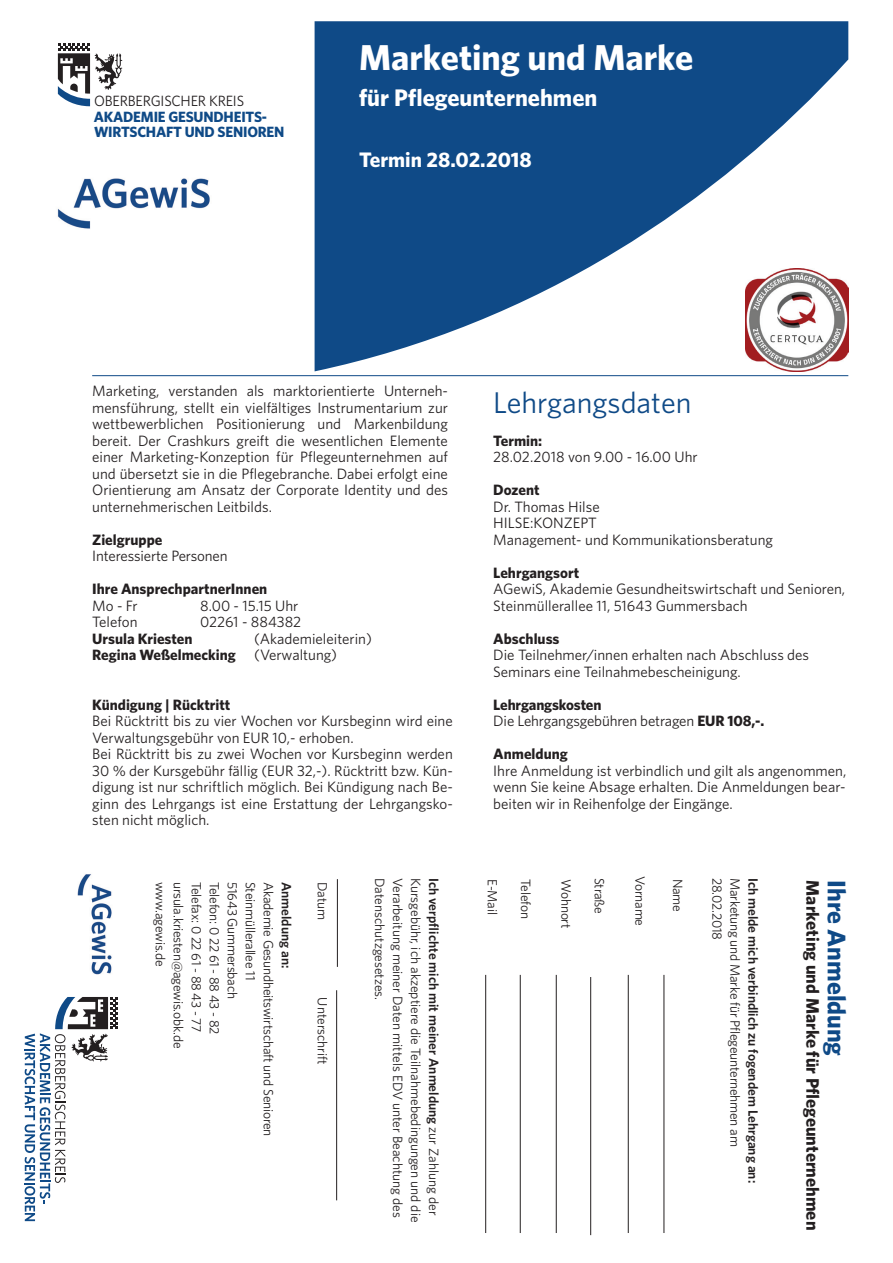
<style>
.page{position:relative;width:893px;height:1263px;background:#fff}
.page>*{position:absolute;margin:0;border:0;box-sizing:border-box;transform-origin:0 0}
.t1{font:700 36px "Whitney";color:#fff}
.t2{font:30px "Whitney";color:#0f4a87}
.t3{font:700 25.5px "Whitney";color:#0f4a87}
.t4{font:700 24px "Whitney";color:#fff}
.t5{font:700 21px "Whitney";color:#fff}
.t6{font:700 18px "Whitney";color:#231f20}
.t7{font:15px/16.5px "Whitney";color:#231f20}
.t8{font:700 15px "Whitney";color:#231f20}
.t9{font:700 14.85px/15.1px "Whitney";letter-spacing:-.015em;color:#0f4a87}
.t10{font:14.85px "Whitney";letter-spacing:-.015em;color:#231f20}
.t11{font:13.5px "Whitney";letter-spacing:-.015em;color:#231f20}
.t12{font:600 13.5px "Whitney";color:#231f20}
.s1{font-weight:700}
.s2{font-weight:400}
</style>
<div class="page">
<hr style="left:92px;top:375px;width:756px;height:1px;background:#0f4a87">
<svg style="left:315px;top:21px;width:533px;height:350px;fill:#0f4a87"></svg>
<svg style="left:58px;top:43px;width:64px;height:63px"></svg>
<img style="left:57px;top:178px;width:153px;height:51px">
<img style="left:745px;top:269px;width:103px;height:102px">
<hr style="left:664px;top:975px;width:1px;height:258px;background:#231f20">
<hr style="left:628px;top:975px;width:1px;height:258px;background:#231f20">
<hr style="left:556px;top:975px;width:1px;height:258px;background:#231f20">
<hr style="left:485px;top:975px;width:1px;height:258px;background:#231f20">
<hr style="left:520px;top:975px;width:1px;height:258px;background:#231f20">
<hr style="left:337px;top:879px;width:1px;height:88px;background:#231f20">
<svg style="left:25px;top:997px;width:93px;height:224px"></svg>
<img style="left:77px;top:874px;width:35px;height:101px">
<hr style="left:336px;top:990px;width:1px;height:210px;background:#231f20">
<hr style="left:590px;top:977px;width:1px;height:258px;background:#231f20">
<p class="t10" style="left:94px;top:91px;width:151px">OBERBERGISCHER KREIS</p>
<p class="t9" style="left:94px;top:108px;width:192px">AKADEMIE GESUNDHEITS-<br>WIRTSCHAFT UND SENIOREN</p>
<h1 class="t1" style="left:359px;top:34px;width:336px">Marketing und Marke</h1>
<h3 class="t4" style="left:359px;top:82px;width:240px">für Pflegeunternehmen</h3>
<h3 class="t5" style="left:359px;top:145px;width:174px">Termin 28.02.2018</h3>
<p class="t7" style="left:92px;top:382px;width:357px;text-align:justify">Marketing, verstanden als marktorientierte Unterneh&shy;mensführung, stellt ein vielfältiges Instrumentarium zur wettbewerblichen Positionierung und Markenbildung bereit. Der Crashkurs greift die wesentlichen Elemente einer Marketing-Konzeption für Pflegeunternehmen auf und übersetzt sie in die Pflegebranche. Dabei erfolgt eine Orientierung am Ansatz der Corporate Identity und des unternehmerischen Leitbilds.</p>
<p class="t8" style="left:92px;top:529px;width:72px">Zielgruppe</p>
<p class="t7" style="left:92px;top:547px;width:137px">Interessierte Personen</p>
<p class="t8" style="left:92px;top:579px;width:177px">Ihre AnsprechpartnerInnen</p>
<p class="t7" style="left:92px;top:597px;width:47px">Mo - Fr</p>
<p class="t7" style="left:200px;top:597px;width:100px">8.00 - 15.15 Uhr</p>
<p class="t7" style="left:92px;top:613px;width:47px">Telefon</p>
<p class="t7" style="left:200px;top:613px;width:103px">02261 - 884382</p>
<p class="t8" style="left:92px;top:628px;width:102px">Ursula Kriesten</p>
<p class="t7" style="left:92px;top:630px;width:281px;text-indent:162px">(Akademieleiterin)<br><span class="s1">Regina Weßelmecking</span> (Verwaltung)</p>
<p class="t8" style="left:92px;top:694px;width:140px">Kündigung | Rücktritt</p>
<p class="t7" style="left:92px;top:712px;width:362px">Bei Rücktritt bis zu vier Wochen vor Kursbeginn wird eine Verwaltungsgebühr von EUR 10,- erhoben.<br>Bei Rücktritt bis zu zwei Wochen vor Kursbeginn werden 30 % der Kursgebühr fällig (EUR 32,-). Rücktritt bzw. Kün&shy;digung ist nur schriftlich möglich. Bei Kündigung nach Be&shy;ginn des Lehrgangs ist eine Erstattung der Lehrgangsko&shy;sten nicht möglich.</p>
<h2 class="t2" style="left:493px;top:382px;width:200px">Lehrgangsdaten</h2>
<p class="t8" style="left:493px;top:430px;width:51px">Termin:</p>
<p class="t7" style="left:493px;top:448px;width:206px">28.02.2018 von 9.00 - 16.00 Uhr</p>
<p class="t8" style="left:493px;top:480px;width:48px">Dozent</p>
<p class="t7" style="left:493px;top:498px;width:281px">Dr. Thomas Hilse<br>HILSE:KONZEPT<br>Management- und Kommunikationsberatung</p>
<p class="t8" style="left:493px;top:562px;width:88px">Lehrgangsort</p>
<p class="t7" style="left:493px;top:580px;width:353px">AGewiS, Akademie Gesundheitswirtschaft und Senioren,<br>Steinmüllerallee 11, 51643 Gummersbach</p>
<p class="t8" style="left:493px;top:628px;width:68px">Abschluss</p>
<p class="t7" style="left:493px;top:646px;width:317px">Die Teilnehmer/innen erhalten nach Abschluss des<br>Seminars eine Teilnahmebescheinigung.</p>
<p class="t7" style="left:493px;top:696px;width:273px"><span class="s1">Lehrgangskosten<br></span>Die Lehrgangsgebühren betragen <span class="s1">EUR 108,-.</span></p>
<p class="t8" style="left:493px;top:744px;width:76px">Anmeldung</p>
<p class="t7" style="left:493px;top:762px;width:355px;text-align:justify">Ihre Anmeldung ist verbindlich und gilt als angenommen, wenn Sie keine Absage erhalten. Die Anmeldungen bear&shy;beiten wir in Reihenfolge der Eingänge.</p>
<p class="t11" style="left:170px;top:882px;width:86px;rotate:90deg">www.agewis.de</p>
<p class="t11" style="left:188px;top:882px;width:168px;rotate:90deg">ursula.kriesten@agewis.obk.de</p>
<p class="t11" style="left:206px;top:882px;width:152px;rotate:90deg">Telefax: 0 22 61 - 88 43 - 77</p>
<p class="t11" style="left:224px;top:882px;width:154px;rotate:90deg">Telefon: 0 22 61 - 88 43 - 82</p>
<p class="t11" style="left:242px;top:882px;width:119px;rotate:90deg">51643 Gummersbach</p>
<p class="t11" style="left:260px;top:882px;width:100px;rotate:90deg">Steinmüllerallee 11</p>
<p class="t11" style="left:278px;top:882px;width:256px;rotate:90deg">Akademie Gesundheitswirtschaft und Senioren</p>
<p class="t12" style="left:296px;top:882px;width:88px;rotate:90deg">Anmeldung an:</p>
<p class="t11" style="left:575px;top:879px;width:51px;rotate:90deg">Wohnort</p>
<p class="t11" style="left:649px;top:876px;width:51px;rotate:90deg">Vorname</p>
<p class="t11" style="left:332px;top:882px;width:40px;rotate:90deg">Datum</p>
<p class="t11" style="left:389px;top:878px;width:124px;rotate:90deg">Datenschutzgesetzes.</p>
<p class="t11" style="left:407px;top:878px;width:341px;rotate:90deg">Verarbeitung meiner Daten mittels EDV unter Beachtung des</p>
<p class="t11" style="left:425px;top:878px;width:346px;rotate:90deg">Kursgebühr, ich akzeptiere die Teilnahmebedingungen und die</p>
<p class="t11" style="left:687px;top:878px;width:35px;rotate:90deg">Name</p>
<p class="t12" style="left:443px;top:878px;width:339px;rotate:90deg">Ich verpflichte mich mit meiner Anmeldung <span class="s2">zur Zahlung der</span></p>
<p class="t11" style="left:502px;top:879px;width:37px;rotate:90deg">E-Mail</p>
<p class="t11" style="left:535px;top:879px;width:41px;rotate:90deg">Telefon</p>
<p class="t11" style="left:609px;top:878px;width:38px;rotate:90deg">Straße</p>
<p class="t11" style="left:726px;top:878px;width:64px;rotate:90deg">28.02.2018</p>
<p class="t11" style="left:744px;top:878px;width:270px;rotate:90deg">Marketung und Marke für Pflegeunternehmen am</p>
<p class="t12" style="left:762px;top:878px;width:307px;rotate:90deg">Ich melde mich verbindlich zu fogendem Lehrgang an:</p>
<p class="t6" style="left:825px;top:880px;width:351px;rotate:90deg">Marketing und Marke für Pflegeunternehmen</p>
<h3 class="t3" style="left:854px;top:880px;width:177px;rotate:90deg">Ihre Anmeldung</h3>
<p class="t11" style="left:332px;top:997px;width:69px;rotate:90deg">Unterschrift</p>
</div>
